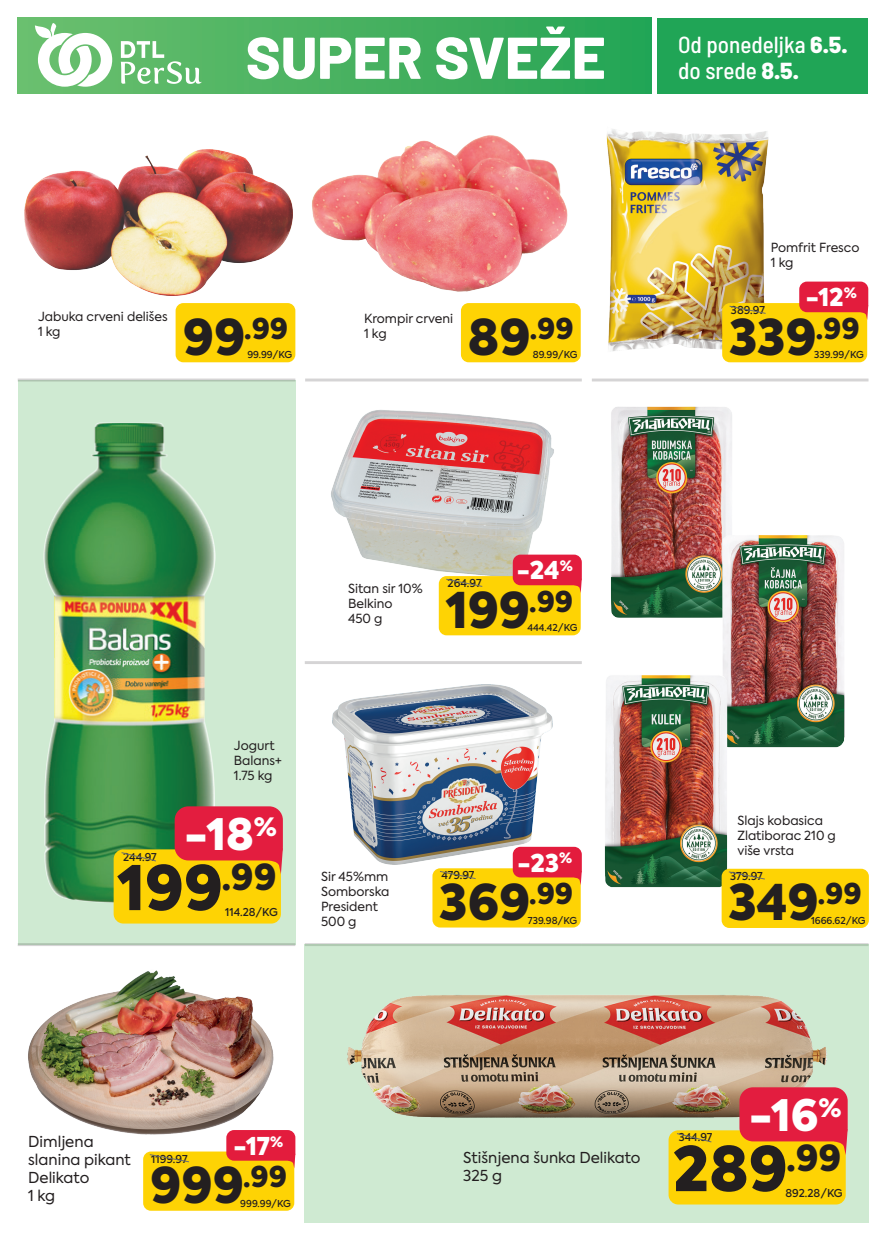
<style>
.page{position:relative;width:886px;height:1241px;background:#fff}
.page>*{position:absolute;margin:0;border:0;box-sizing:border-box;transform-origin:0 0}
.Paragraph_Style_1{font:900 61.12px "Axiforma";color:#231f20}
.t1{font:800 58.81px "Barlow";color:#fff}
.Paragraph_Style_1-2{font:900 48.94px "Axiforma";color:#231f20}
.Paragraph_Style_1-3{font:900 43.12px "Axiforma";color:#fff}
.Paragraph_Style_1-4{font:900 28.5px "Axiforma";color:#231f20}
.Paragraph_Style_1-5{font:900 24.44px "Axiforma";color:#fff}
.t2{font:500 semi-condensed 23.12px/25.7px "Barlow";color:#fff}
.naziv_proizvoda{font:15px/18px "Axiforma";color:#231f20}
.naziv_proizvoda-2{font:12.5px/15px "Axiforma";color:#231f20}
.Paragraph_Style_1-6{font:500 10.88px "Axiforma";color:#231f20}
.Paragraph_Style_1-7{font:500 10.75px "Axiforma";color:#231f20}
.Paragraph_Style_1-8{font:500 9.5px "Axiforma";color:#231f20}
.s1{font-size:48.94px}
.s2{font-weight:800;font-stretch:normal}
</style>
<div class="page">
<div style="left:18px;top:380px;width:277px;height:564px;background:#cfead2"></div>
<img style="left:611px;top:406px;width:121px;height:212px">
<img style="left:719px;top:532px;width:126px;height:216px">
<img style="left:604px;top:671px;width:127px;height:217px">
<img style="left:28px;top:970px;width:246px;height:165px">
<div style="left:18px;top:18px;width:633px;height:76px;background:linear-gradient(to right,#6cbf6e,#25a555)"></div>
<div style="left:657px;top:18px;width:211px;height:76px;background:#20a556"></div>
<hr style="left:18px;top:378px;width:277px;height:3px;background:#231f20">
<hr style="left:18px;top:943px;width:277px;height:2px;background:#231f20">
<hr style="left:305px;top:661px;width:277px;height:3px;background:#231f20">
<hr style="left:305px;top:378px;width:277px;height:3px;background:#231f20">
<hr style="left:305px;top:943px;width:277px;height:2px;background:#231f20">
<hr style="left:592px;top:378px;width:276px;height:3px;background:#231f20">
<hr style="left:582px;top:943px;width:286px;height:2px;background:#231f20">
<div style="left:305px;top:944px;width:564px;height:278px;background:#cfead2"></div>
<img style="left:347px;top:995px;width:480px;height:123px">
<img style="left:43px;top:422px;width:173px;height:492px">
<img style="left:331px;top:410px;width:223px;height:173px">
<div style="left:439px;top:576px;width:142px;height:59px;background:#fed304;border-radius:8px"></div>
<div style="left:513px;top:554px;width:69px;height:31px;background:#e31c3d;border-radius:8px"></div>
<svg style="left:574px;top:578px;width:8px;height:15px"></svg>
<svg style="left:446px;top:578px;width:37px;height:9px"></svg>
<div style="left:143px;top:1151px;width:151px;height:59px;background:#fed304;border-radius:8px"></div>
<div style="left:226px;top:1129px;width:69px;height:31px;background:#e31c3d;border-radius:8px"></div>
<svg style="left:288px;top:1155px;width:7px;height:13px"></svg>
<svg style="left:149px;top:1154px;width:40px;height:8px"></svg>
<div style="left:432px;top:868px;width:149px;height:59px;background:#fed304;border-radius:8px"></div>
<div style="left:513px;top:846px;width:69px;height:31px;background:#e31c3d;border-radius:8px"></div>
<svg style="left:574px;top:870px;width:8px;height:15px"></svg>
<svg style="left:440px;top:871px;width:36px;height:8px"></svg>
<img style="left:333px;top:684px;width:220px;height:180px">
<img style="left:312px;top:135px;width:256px;height:157px">
<img style="left:25px;top:150px;width:267px;height:145px">
<svg style="left:121px;top:41px;width:81px;height:43px"></svg>
<svg style="left:35px;top:23px;width:77px;height:64px"></svg>
<img style="left:606px;top:129px;width:163px;height:222px">
<div style="left:722px;top:303px;width:145px;height:59px;background:#fed304;border-radius:8px"></div>
<div style="left:799px;top:281px;width:69px;height:31px;background:#e31c3d;border-radius:8px"></div>
<svg style="left:860px;top:307px;width:8px;height:13px"></svg>
<svg style="left:729px;top:305px;width:37px;height:9px"></svg>
<div style="left:461px;top:303px;width:120px;height:59px;background:#fed304;border-radius:8px"></div>
<div style="left:176px;top:303px;width:119px;height:59px;background:#fed304;border-radius:8px"></div>
<div style="left:721px;top:868px;width:148px;height:59px;background:#fed304;border-radius:8px"></div>
<svg style="left:728px;top:871px;width:37px;height:8px"></svg>
<div style="left:114px;top:849px;width:167px;height:74px;background:#fed304;border-radius:10px"></div>
<svg style="left:121px;top:852px;width:35px;height:9px"></svg>
<div style="left:175px;top:806px;width:108px;height:54px;background:#e31d3f;border-radius:14px"></div>
<svg style="left:269px;top:847px;width:14px;height:27px"></svg>
<div style="left:668px;top:1130px;width:178px;height:74px;background:#fed304;border-radius:10px"></div>
<svg style="left:677px;top:1133px;width:35px;height:9px"></svg>
<div style="left:739px;top:1087px;width:109px;height:54px;background:#e31d3f;border-radius:14px"></div>
<svg style="left:834px;top:1128px;width:14px;height:27px"></svg>
<p class="t1" style="left:246px;top:21px;width:361px">SUPER SVEŽE</p>
<p class="naziv_proizvoda-2" style="left:38px;top:309px;width:131px">Jabuka crveni delišes<br>1 kg</p>
<p class="Paragraph_Style_1-4" style="left:244px;top:308px;width:45px">.99</p>
<p class="Paragraph_Style_1-8" style="left:247px;top:348px;width:46px">99.99/KG</p>
<p class="Paragraph_Style_1-2" style="left:183px;top:302px;width:64px">99</p>
<p class="naziv_proizvoda-2" style="left:364px;top:311px;width:91px">Krompir crveni<br>1 kg</p>
<p class="Paragraph_Style_1-4" style="left:468px;top:308px;width:107px"><span class="s1">89</span>.99</p>
<p class="Paragraph_Style_1-8" style="left:533px;top:348px;width:46px">89.99/KG</p>
<p class="t2" style="left:678px;top:30px;width:171px">Od ponedeljka <span class="s2">6.5. </span>do srede <span class="s2">8.5.</span></p>
<p class="naziv_proizvoda-2" style="left:771px;top:240px;width:90px">Pomfrit Fresco<br>1 kg</p>
<p class="Paragraph_Style_1-6" style="left:731px;top:303px;width:35px">389.97</p>
<p class="Paragraph_Style_1-5" style="left:806px;top:280px;width:53px">-12<sup>%</sup></p>
<p class="Paragraph_Style_1-2" style="left:729px;top:302px;width:132px">339<sup>.99</sup></p>
<p class="Paragraph_Style_1-8" style="left:814px;top:348px;width:51px">339.99/KG</p>
<p class="naziv_proizvoda-2" style="left:348px;top:581px;width:76px">Sitan sir 10%</p>
<p class="naziv_proizvoda-2" style="left:348px;top:596px;width:46px">Belkino</p>
<p class="naziv_proizvoda-2" style="left:348px;top:611px;width:36px">450 g</p>
<p class="Paragraph_Style_1-6" style="left:447px;top:576px;width:36px">264.97</p>
<p class="Paragraph_Style_1-5" style="left:517px;top:553px;width:58px">-24<sup>%</sup></p>
<p class="Paragraph_Style_1-2" style="left:446px;top:575px;width:129px">199<sup>.99</sup></p>
<p class="Paragraph_Style_1-8" style="left:527px;top:621px;width:52px">444.42/KG</p>
<p class="Paragraph_Style_1-7" style="left:123px;top:849px;width:35px">244.97</p>
<p class="naziv_proizvoda-2" style="left:234px;top:737px;width:49px">Jogurt<br>Balans+<br>1.75 kg</p>
<p class="Paragraph_Style_1-3" style="left:185px;top:803px;width:94px">-18<sup>%</sup></p>
<p class="Paragraph_Style_1" style="left:118px;top:844px;width:160px">199<sup>.99</sup></p>
<p class="Paragraph_Style_1-7" style="left:225px;top:905px;width:54px">114.28/KG</p>
<p class="naziv_proizvoda-2" style="left:321px;top:868px;width:70px">Sir 45%mm<br>Somborska<br>President<br>500 g</p>
<p class="Paragraph_Style_1-6" style="left:441px;top:868px;width:35px">479.97</p>
<p class="Paragraph_Style_1-5" style="left:517px;top:845px;width:56px">-23<sup>%</sup></p>
<p class="Paragraph_Style_1-2" style="left:440px;top:867px;width:135px">369<sup>.99</sup></p>
<p class="Paragraph_Style_1-8" style="left:528px;top:913px;width:51px">739.98/KG</p>
<p class="naziv_proizvoda-2" style="left:737px;top:813px;width:100px">Slajs kobasica<br>Zlatiborac 210 g</p>
<p class="naziv_proizvoda-2" style="left:737px;top:843px;width:58px">više vrsta</p>
<p class="Paragraph_Style_1-6" style="left:730px;top:868px;width:34px">379.97</p>
<p class="Paragraph_Style_1-2" style="left:729px;top:867px;width:134px">349<sup>.99</sup></p>
<p class="Paragraph_Style_1-8" style="left:811px;top:914px;width:56px">1666.62/KG</p>
<p class="naziv_proizvoda" style="left:28px;top:1132px;width:104px">Dimljena slanina pikant<br>Delikato</p>
<p class="naziv_proizvoda" style="left:28px;top:1186px;width:29px">1 kg</p>
<p class="Paragraph_Style_1-6" style="left:151px;top:1151px;width:38px">1199.97</p>
<p class="Paragraph_Style_1-5" style="left:233px;top:1128px;width:51px">-17<sup>%</sup></p>
<p class="Paragraph_Style_1-2" style="left:150px;top:1150px;width:138px">999<sup>.99</sup></p>
<p class="Paragraph_Style_1-8" style="left:240px;top:1196px;width:52px">999.99/KG</p>
<p class="naziv_proizvoda" style="left:463px;top:1148px;width:179px">Stišnjena šunka Delikato<br>325 g</p>
<p class="Paragraph_Style_1-7" style="left:679px;top:1130px;width:35px">344.97</p>
<p class="Paragraph_Style_1-3" style="left:749px;top:1084px;width:94px">-16<sup>%</sup></p>
<p class="Paragraph_Style_1" style="left:673px;top:1125px;width:170px">289<sup>.99</sup></p>
<p class="Paragraph_Style_1-7" style="left:785px;top:1185px;width:59px">892.28/KG</p>
</div>
